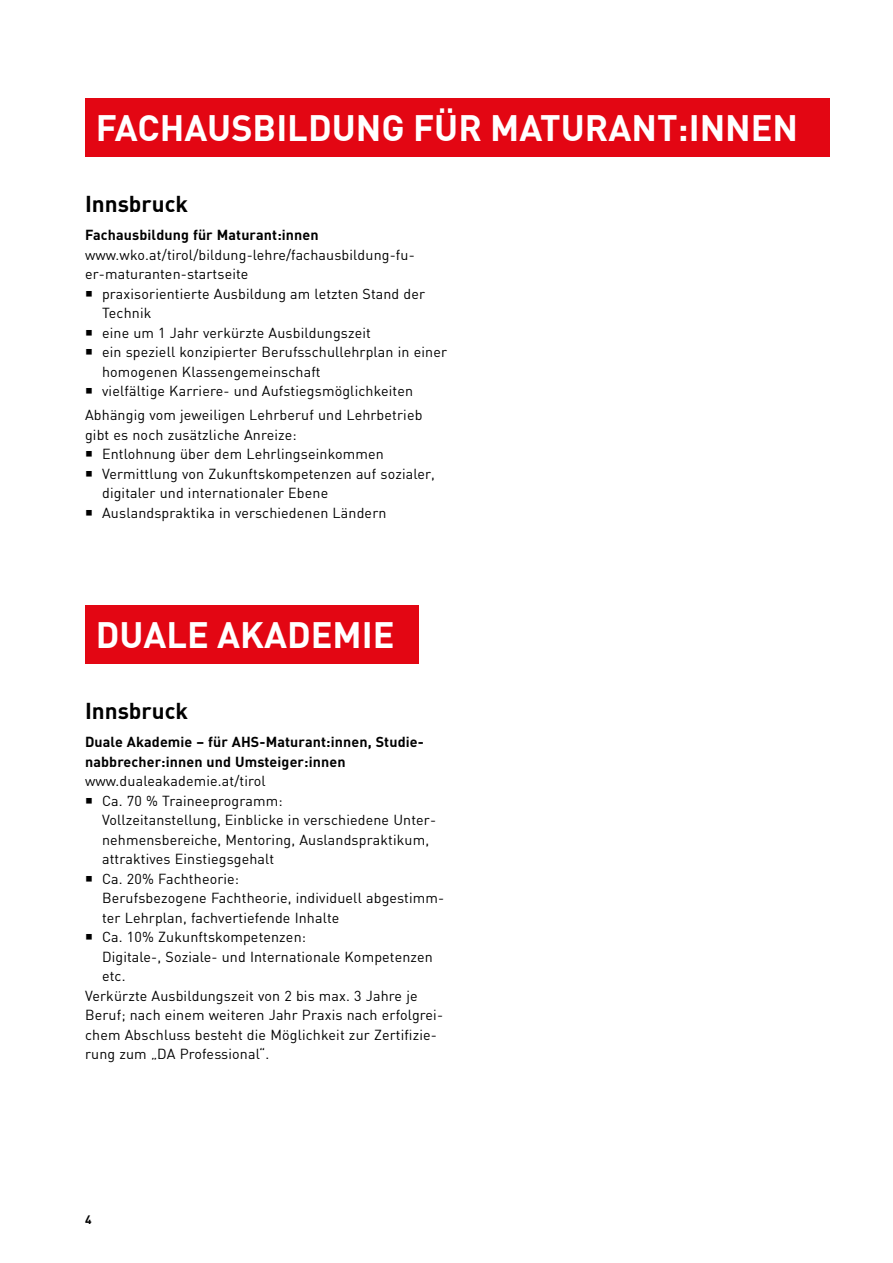
<style>
.page{position:relative;width:893px;height:1263px;background:#fff}
.page>*{position:absolute;margin:0;border:0;box-sizing:border-box;transform-origin:0 0}
.t1{font:700 36px "DIN";color:#fff}
.t2{font:700 22.5px "DIN";color:#000}
.t3{font:14.25px/19.5px "DIN";letter-spacing:.01em;color:#000}
.t4{font:700 14.25px/19.5px "DIN";letter-spacing:.01em;color:#000}
.t5{font:700 12px "DIN";color:#000}
</style>
<div class="page">
<div style="left:85px;top:605px;width:334px;height:58px;background:#e30613"></div>
<div style="left:85px;top:98px;width:744px;height:58px;background:#e30613"></div>
<h1 class="t1" style="left:96px;top:104px;width:704px">FACHAUSBILDUNG FÜR MATURANT:INNEN</h1>
<h2 class="t2" style="left:85px;top:190px;width:105px">Innsbruck</h2>
<p class="t4" style="left:85px;top:225px;width:235px">Fachausbildung für Maturant:innen</p>
<p class="t3" style="left:85px;top:245px;width:331px">www.wko.at/tirol/bildung-lehre/fachausbildung-fu&shy;er-maturanten-startseite</p>
<p class="t3" style="left:102px;top:284px;width:346px">praxisorientierte Ausbildung am letzten Stand der Technik<br>eine um 1 Jahr verkürzte Ausbildungszeit<br>ein speziell konzipierter Berufsschullehrplan in einer homogenen Klassengemeinschaft<br>vielfältige Karriere- und Aufstiegsmöglichkeiten</p>
<p class="t3" style="left:85px;top:405px;width:339px">Abhängig vom jeweiligen Lehrberuf und Lehrbetrieb</p>
<p class="t3" style="left:85px;top:424px;width:213px">gibt es noch zusätzliche Anreize:</p>
<p class="t3" style="left:102px;top:444px;width:283px">Entlohnung über dem Lehrlingseinkommen</p>
<p class="t3" style="left:102px;top:463px;width:334px">Vermittlung von Zukunftskompetenzen auf sozialer,</p>
<p class="t3" style="left:102px;top:483px;width:228px">digitaler und internationaler Ebene</p>
<p class="t3" style="left:102px;top:502px;width:286px">Auslandspraktika in verschiedenen Ländern</p>
<h1 class="t1" style="left:96px;top:611px;width:300px">DUALE AKADEMIE</h1>
<h2 class="t2" style="left:85px;top:697px;width:105px">Innsbruck</h2>
<p class="t4" style="left:85px;top:732px;width:340px">Duale Akademie – für AHS-Maturant:innen, Studie&shy;nabbrecher:innen und Umsteiger:innen</p>
<p class="t3" style="left:85px;top:771px;width:182px">www.dualeakademie.at/tirol</p>
<p class="t3" style="left:102px;top:791px;width:182px">Ca. 70 % Traineeprogramm:</p>
<p class="t3" style="left:102px;top:810px;width:335px">Vollzeitanstellung, Einblicke in verschiedene Unter-</p>
<p class="t3" style="left:102px;top:830px;width:329px">nehmensbereiche, Mentoring, Auslandspraktikum,</p>
<p class="t3" style="left:102px;top:849px;width:174px">attraktives Einstiegsgehalt</p>
<p class="t3" style="left:102px;top:869px;width:139px">Ca. 20% Fachtheorie:</p>
<p class="t3" style="left:102px;top:888px;width:344px">Berufsbezogene Fachtheorie, individuell abgestimm-</p>
<p class="t3" style="left:102px;top:908px;width:239px">ter Lehrplan, fachvertiefende Inhalte</p>
<p class="t3" style="left:102px;top:927px;width:205px">Ca. 10% Zukunftskompetenzen:</p>
<p class="t3" style="left:102px;top:947px;width:332px">Digitale-, Soziale- und Internationale Kompetenzen</p>
<p class="t3" style="left:102px;top:966px;width:25px">etc.</p>
<p class="t3" style="left:85px;top:986px;width:334px">Verkürzte Ausbildungszeit von 2 bis max. 3 Jahre je</p>
<p class="t3" style="left:85px;top:1005px;width:360px">Beruf; nach einem weiteren Jahr Praxis nach erfolgrei-</p>
<p class="t3" style="left:85px;top:1025px;width:353px">chem Abschluss besteht die Möglichkeit zur Zertifizie-</p>
<p class="t3" style="left:85px;top:1044px;width:186px">rung zum „DA Professional“.</p>
<p class="t5" style="left:85px;top:1211px;width:8px">4</p>
</div>
